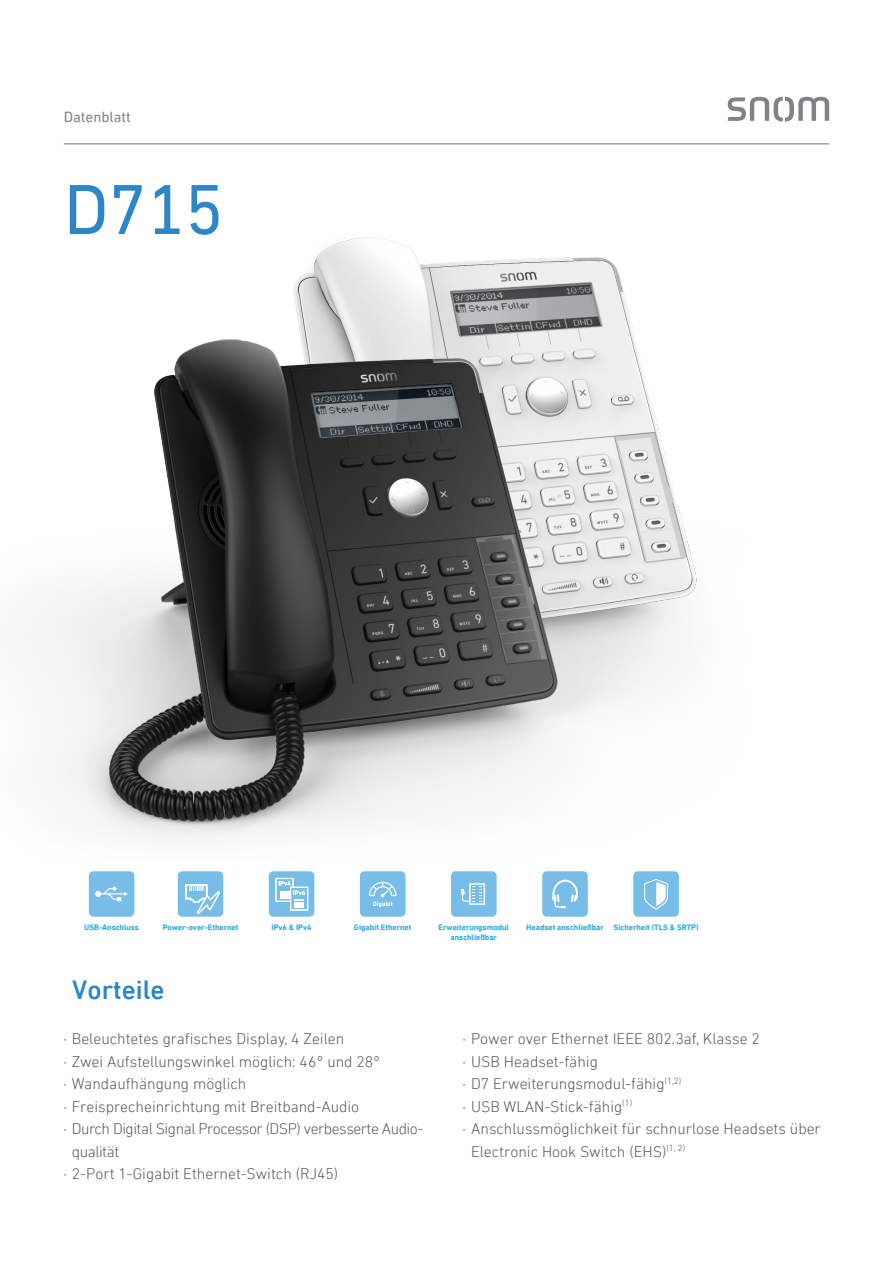
<style>
.page{position:relative;width:893px;height:1263px;background:#fff}
.page>*{position:absolute;margin:0;border:0;box-sizing:border-box;transform-origin:0 0}
.t1{font:72px "DIN Next LT Pro";color:#2d86c7}
.Featureliste_Rücksei{font:500 27px "DIN Next LT Pro";color:#2d86c7}
.Featureliste_Rücksei-2{font:300 15.75px/22.5px "DIN Next LT Pro";color:#57585a}
.Featureliste_Rücksei-3{font:300 15.75px/22.5px "DIN Next LT Pro";letter-spacing:-.03em;color:#57585a}
.Überschrift_Datenblä{font:15px "DIN Next LT Pro";color:#808285}
.t2{font:700 7.95px/9.6px "DIN Next LT Pro";color:#24aae1;text-align:center}
</style>
<div class="page">
<hr style="left:64px;top:143px;width:765px;height:1px;background:#808285">
<img style="left:40px;top:237px;width:657px;height:601px">
<div style="left:89px;top:871px;width:45px;height:46px;background:#78bde8;border-radius:5px"></div>
<svg style="left:95px;top:887px;width:33px;height:14px"></svg>
<svg style="left:178px;top:871px;width:45px;height:46px;background:#8dc7eb"></svg>
<svg style="left:269px;top:871px;width:45px;height:46px;background:#96cbed"></svg>
<div style="left:360px;top:871px;width:45px;height:46px;background:#78bde8;border-radius:5px"></div>
<svg style="left:369px;top:882px;width:28px;height:25px"></svg>
<div style="left:451px;top:871px;width:46px;height:46px;background:#78bde8;border-radius:5px"></div>
<svg style="left:461px;top:883px;width:24px;height:22px"></svg>
<div style="left:542px;top:871px;width:46px;height:46px;background:#78bde8;border-radius:5px"></div>
<svg style="left:552px;top:880px;width:26px;height:28px"></svg>
<div style="left:633px;top:871px;width:46px;height:46px;background:#78bde8;border-radius:5px"></div>
<svg style="left:644px;top:879px;width:24px;height:31px"></svg>
<svg style="left:728px;top:97px;width:101px;height:25px"></svg>
<p class="Überschrift_Datenblä" style="left:64px;top:108px;width:69px">Datenblatt</p>
<p class="t1" style="left:64px;top:168px;width:161px">D715</p>
<p class="t2" style="left:84px;top:923px;width:56px">USB-Anschluss</p>
<p class="t2" style="left:163px;top:923px;width:77px">Power-over-Ethernet</p>
<p class="t2" style="left:271px;top:923px;width:42px">IPv6 &amp; IPv4</p>
<p class="t2" style="left:354px;top:923px;width:59px">Gigabit Ethernet</p>
<p class="t2" style="left:439px;top:923px;width:72px">Erweiterungsmodul anschließbar</p>
<p class="t2" style="left:526px;top:923px;width:174px">Headset anschließbar Sicherheit (TLS &amp; SRTP)</p>
<p class="Featureliste_Rücksei" style="left:72px;top:974px;width:94px">Vorteile</p>
<p class="Featureliste_Rücksei-2" style="left:63px;top:1027px;width:282px">· Beleuchtetes grafisches Display, 4 Zeilen</p>
<p class="Featureliste_Rücksei-2" style="left:63px;top:1050px;width:318px">· Zwei Aufstellungswinkel möglich: 46° und 28°</p>
<p class="Featureliste_Rücksei-2" style="left:63px;top:1072px;width:185px">· Wandaufhängung möglich</p>
<p class="Featureliste_Rücksei-2" style="left:63px;top:1095px;width:297px">· Freisprecheinrichtung mit Breitband-Audio</p>
<p class="Featureliste_Rücksei-3" style="left:72px;top:1117px;width:353px;text-indent:-9px">· Durch Digital Signal Processor (DSP) verbesserte Audio&shy;qualität</p>
<p class="Featureliste_Rücksei-2" style="left:63px;top:1162px;width:276px">· 2-Port 1-Gigabit Ethernet-Switch (RJ45)</p>
<p class="Featureliste_Rücksei-2" style="left:463px;top:1027px;width:299px">· Power over Ethernet IEEE 802.3af, Klasse 2</p>
<p class="Featureliste_Rücksei-2" style="left:463px;top:1050px;width:137px">· USB Headset-fähig</p>
<p class="Featureliste_Rücksei-2" style="left:463px;top:1072px;width:220px">· D7 Erweiterungsmodul-fähig<sup>(1,2)</sup></p>
<p class="Featureliste_Rücksei-2" style="left:463px;top:1095px;width:171px">· USB WLAN-Stick-fähig<sup>(1)</sup></p>
<p class="Featureliste_Rücksei-2" style="left:471px;top:1117px;width:351px;text-indent:-9px">· Anschlussmöglichkeit für schnurlose Headsets über<br>Electronic Hook Switch (EHS)<sup>(1,</sup> <sup>2)</sup></p>
</div>
